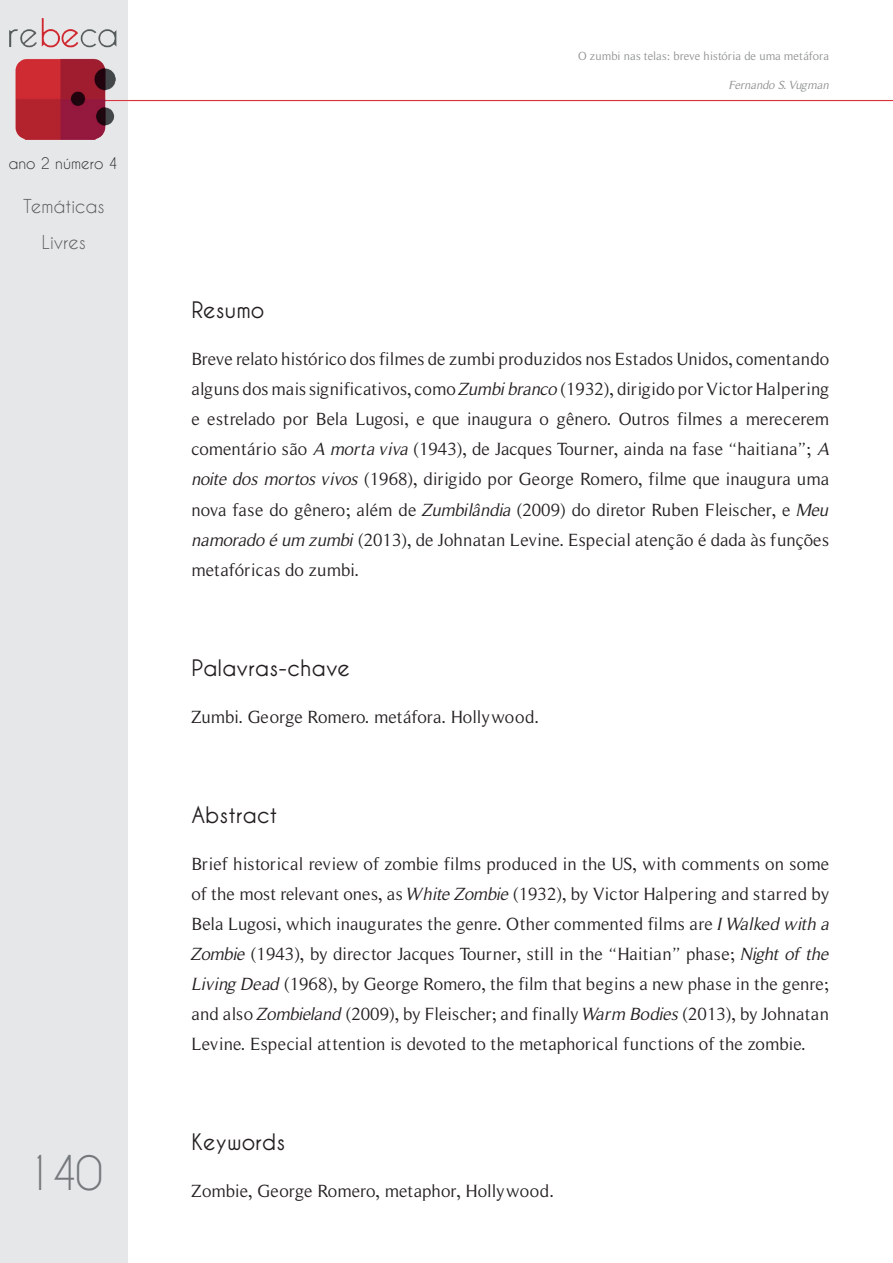
<style>
.page{position:relative;width:893px;height:1263px;background:#fff}
.page>*{position:absolute;margin:0;border:0;box-sizing:border-box;transform-origin:0 0}
.t1{font:45px "Caviar Dreams";color:#75797b}
.t2{font:700 22.5px "Caviar Dreams";color:#231f20}
.t3{font:18px/30px "Roman Serif";color:#231f20;text-align:justify}
.t4{font:18px/36px "Caviar Dreams";color:#57585a;text-align:center}
.t5{font:15px "Caviar Dreams";color:#292d2f}
.t6{font:12px "Roman Serif";color:#8f9192}
.t7{font:italic 12px "Roman Serif";color:#8f9192}
.s1{font-style:italic}
</style>
<div class="page">
<div style="left:0;top:0;width:128px;height:1263px;background:#e6e7e9"></div>
<img style="left:9px;top:18px;width:884px;height:122px">
<p class="t5" style="left:9px;top:154px;width:111px">ano 2 número 4</p>
<p class="t4" style="left:23px;top:188px;width:83px">Temáticas<br>Livres</p>
<h1 class="t1" style="left:26px;top:1146px;width:79px">140</h1>
<p class="t6" style="left:578px;top:49px;width:253px">O zumbi nas telas: breve história de uma metáfora</p>
<p class="t7" style="left:729px;top:78px;width:101px">Fernando S. Vugman</p>
<p class="t2" style="left:191px;top:298px;width:75px">Resumo</p>
<p class="t3" style="left:191px;top:344px;width:639px">Breve relato histórico dos filmes de zumbi produzidos nos Estados Unidos, comentando alguns dos mais significativos, como <span class="s1">Zumbi branco</span> (1932), dirigido por Victor Halpering e estrelado por Bela Lugosi, e que inaugura o gênero. Outros filmes a merecerem comentário são <span class="s1">A morta viva</span> (1943), de Jacques Tourner, ainda na fase “haitiana”; <span class="s1">A noite dos mortos vivos</span> (1968), dirigido por George Romero, filme que inaugura uma nova fase do gênero; além de <span class="s1">Zumbilândia</span> (2009) do diretor Ruben Fleischer, e <span class="s1">Meu namorado é um zumbi</span> (2013), de Johnatan Levine. Especial atenção é dada às funções metafóricas do zumbi.</p>
<p class="t2" style="left:191px;top:655px;width:160px">Palavras-chave</p>
<p class="t3" style="left:191px;top:701px;width:349px">Zumbi. George Romero. metáfora. Hollywood.</p>
<p class="t2" style="left:191px;top:802px;width:87px">Abstract</p>
<p class="t3" style="left:191px;top:848px;width:639px">Brief historical review of zombie films produced in the US, with comments on some of the most relevant ones, as <span class="s1">White Zombie</span> (1932), by Victor Halpering and starred by Bela Lugosi, which inaugurates the genre. Other commented films are <span class="s1">I Walked with a Zombie</span> (1943), by director Jacques Tourner, still in the “Haitian” phase; <span class="s1">Night of the Living Dead</span> (1968), by George Romero, the film that begins a new phase in the genre; and also <span class="s1">Zombieland</span> (2009), by Fleischer; and finally <span class="s1">Warm Bodies</span> (2013), by Johnatan Levine. Especial attention is devoted to the metaphorical functions of the zombie.</p>
<p class="t2" style="left:191px;top:1129px;width:95px">Keywords</p>
<p class="t3" style="left:191px;top:1175px;width:364px">Zombie, George Romero, metaphor, Hollywood.</p>
</div>
